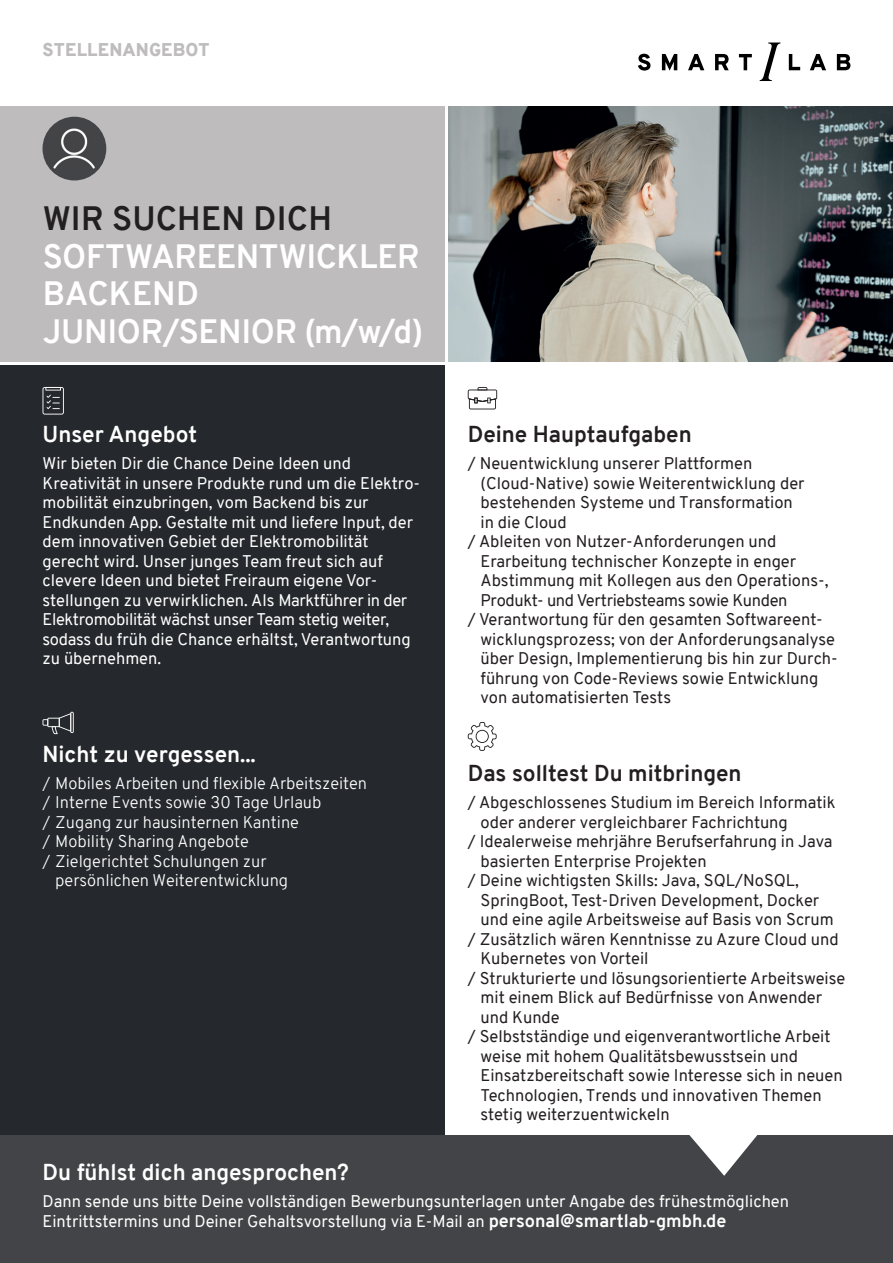
<style>
.page{position:relative;width:893px;height:1263px;background:#fff}
.page>*{position:absolute;margin:0;border:0;box-sizing:border-box;transform-origin:0 0}
.t1{font:700 33px/37.5px "Overpass";letter-spacing:-.01em;color:#fff}
.t2{font:700 33px "Overpass";letter-spacing:.005em;color:#231f20}
.t3{font:700 22.5px "Overpass";color:#fff}
.t4{font:700 22.5px "Overpass";color:#231f20}
.t5{font:900 18px "Overpass";letter-spacing:.01em;color:#bebcbd}
.t6{font:16.5px "Overpass";color:#231f20}
.t7{font:16.5px/19.5px "Overpass";color:#fff}
.t8{font:300 16.5px "Overpass";color:#fff}
.t9{font:16.5px "Overpass";letter-spacing:-.02em;color:#231f20}
.s1{font-weight:700;font-size:18px}
</style>
<div class="page">
<div style="left:0;top:106px;width:444px;height:255px;background:#bebcbd"></div>
<img style="left:449px;top:106px;width:444px;height:255px">
<svg style="left:638px;top:54px;width:12px;height:17px"></svg>
<svg style="left:662px;top:54px;width:15px;height:17px"></svg>
<svg style="left:688px;top:54px;width:16px;height:16px"></svg>
<svg style="left:715px;top:54px;width:14px;height:16px"></svg>
<svg style="left:739px;top:54px;width:13px;height:16px"></svg>
<svg style="left:789px;top:54px;width:11px;height:16px"></svg>
<svg style="left:810px;top:54px;width:16px;height:16px"></svg>
<svg style="left:837px;top:54px;width:13px;height:16px"></svg>
<svg style="left:760px;top:43px;width:20px;height:38px"></svg>
<div style="left:0;top:366px;width:444px;height:897px;background:#25282c"></div>
<svg style="left:43px;top:387px;width:21px;height:28px"></svg>
<svg style="left:70px;top:712px;width:4px;height:21px"></svg>
<svg style="left:43px;top:713px;width:30px;height:21px"></svg>
<div style="left:0;top:1135px;width:893px;height:128px;background:#434447"></div>
<svg style="left:689px;top:1135px;width:69px;height:41px"></svg>
<svg style="left:468px;top:387px;width:29px;height:22px"></svg>
<svg style="left:468px;top:722px;width:29px;height:29px"></svg>
<div style="left:43px;top:117px;width:63px;height:63px;background:#434447;border-radius:50%"></div>
<img style="left:53px;top:128px;width:42px;height:41px">
<p class="t5" style="left:43px;top:37px;width:168px">STELLENANGEBOT</p>
<h1 class="t2" style="left:43px;top:195px;width:291px">WIR SUCHEN DICH</h1>
<h1 class="t1" style="left:43px;top:237px;width:382px">SOFTWAREENTWICKLER<br>BACKEND<br>JUNIOR/SENIOR (m/w/d)</h1>
<h2 class="t3" style="left:43px;top:418px;width:156px">Unser Angebot</h2>
<p class="t7" style="left:43px;top:454px;width:379px">Wir bieten Dir die Chance Deine Ideen und Kreativität in unsere Produkte rund um die Elektro&shy;mobilität einzubringen, vom Backend bis zur Endkunden App. Gestalte mit und liefere Input, der dem innovativen Gebiet der Elektromobilität gerecht wird. Unser junges Team freut sich auf clevere Ideen und bietet Freiraum eigene Vor&shy;stellungen zu verwirklichen. Als Marktführer in der Elektromobilität wächst unser Team stetig weiter, sodass du früh die Chance erhältst, Verantwortung zu übernehmen.</p>
<h2 class="t3" style="left:43px;top:738px;width:215px">Nicht zu vergessen...</h2>
<p class="t8" style="left:43px;top:771px;width:326px">/ Mobiles Arbeiten und flexible Arbeitszeiten</p>
<p class="t8" style="left:43px;top:791px;width:280px">/ Interne Events sowie 30 Tage Urlaub</p>
<p class="t8" style="left:43px;top:810px;width:258px">/ Zugang zur hausinternen Kantine</p>
<p class="t8" style="left:43px;top:830px;width:208px">/ Mobility Sharing Angebote</p>
<p class="t8" style="left:43px;top:849px;width:226px">/ Zielgerichtet Schulungen zur</p>
<p class="t8" style="left:55px;top:869px;width:234px">persönlichen Weiterentwicklung</p>
<h2 class="t4" style="left:468px;top:418px;width:226px">Deine Hauptaufgaben</h2>
<p class="t6" style="left:468px;top:452px;width:286px">/ Neuentwicklung unserer Plattformen</p>
<p class="t6" style="left:480px;top:471px;width:326px">(Cloud-Native) sowie Weiterentwicklung der</p>
<p class="t6" style="left:480px;top:491px;width:314px">bestehenden Systeme und Transformation</p>
<p class="t6" style="left:480px;top:510px;width:88px">in die Cloud</p>
<p class="t6" style="left:468px;top:530px;width:310px">/ Ableiten von Nutzer-Anforderungen und</p>
<p class="t6" style="left:480px;top:549px;width:317px">Erarbeitung technischer Konzepte in enger</p>
<p class="t6" style="left:480px;top:569px;width:349px">Abstimmung mit Kollegen aus den Operations-,</p>
<p class="t9" style="left:480px;top:588px;width:308px">Produkt- und Vertriebsteams sowie Kunden</p>
<p class="t6" style="left:468px;top:608px;width:357px">/ Verantwortung für den gesamten Softwareent-</p>
<p class="t6" style="left:480px;top:627px;width:356px">wicklungsprozess; von der Anforderungsanalyse</p>
<p class="t6" style="left:480px;top:647px;width:359px">über Design, Implementierung bis hin zur Durch-</p>
<p class="t6" style="left:480px;top:666px;width:339px">führung von Code-Reviews sowie Entwicklung</p>
<p class="t6" style="left:480px;top:686px;width:192px">von automatisierten Tests</p>
<h2 class="t4" style="left:468px;top:757px;width:275px">Das solltest Du mitbringen</h2>
<p class="t6" style="left:468px;top:791px;width:369px">/ Abgeschlossenes Studium im Bereich Informatik</p>
<p class="t6" style="left:480px;top:810px;width:309px">oder anderer vergleichbarer Fachrichtung</p>
<p class="t6" style="left:468px;top:830px;width:366px">/ Idealerweise mehrjähre Berufserfahrung in Java</p>
<p class="t6" style="left:480px;top:849px;width:228px">basierten Enterprise Projekten</p>
<p class="t6" style="left:468px;top:869px;width:333px">/ Deine wichtigsten Skills: Java, SQL/NoSQL,</p>
<p class="t6" style="left:480px;top:888px;width:340px">SpringBoot, Test-Driven Development, Docker</p>
<p class="t6" style="left:480px;top:908px;width:355px">und eine agile Arbeitsweise auf Basis von Scrum</p>
<p class="t6" style="left:468px;top:927px;width:372px">/ Zusätzlich wären Kenntnisse zu Azure Cloud und</p>
<p class="t6" style="left:480px;top:947px;width:170px">Kubernetes von Vorteil</p>
<p class="t6" style="left:468px;top:966px;width:379px">/ Strukturierte und lösungsorientierte Arbeitsweise</p>
<p class="t6" style="left:480px;top:986px;width:343px">mit einem Blick auf Bedürfnisse von Anwender</p>
<p class="t6" style="left:480px;top:1005px;width:81px">und Kunde</p>
<p class="t6" style="left:468px;top:1025px;width:364px">/ Selbstständige und eigenverantwortliche Arbeit</p>
<p class="t6" style="left:480px;top:1044px;width:319px">weise mit hohem Qualitätsbewusstsein und</p>
<p class="t6" style="left:480px;top:1064px;width:364px">Einsatzbereitschaft sowie Interesse sich in neuen</p>
<p class="t6" style="left:480px;top:1083px;width:343px">Technologien, Trends und innovativen Themen</p>
<p class="t6" style="left:480px;top:1103px;width:191px">stetig weiterzuentwickeln</p>
<h2 class="t3" style="left:43px;top:1156px;width:308px">Du fühlst dich angesprochen?</h2>
<p class="t7" style="left:43px;top:1192px;width:748px">Dann sende uns bitte Deine vollständigen Bewerbungsunterlagen unter Angabe des frühestmöglichen<br>Eintrittstermins und Deiner Gehaltsvorstellung via E-Mail an <span class="s1">personal@smartlab-gmbh.de</span></p>
<h2 class="t3" style="left:43px;top:1191px;width:264px">www.smartlab-gmbh.com</h2>
</div>
